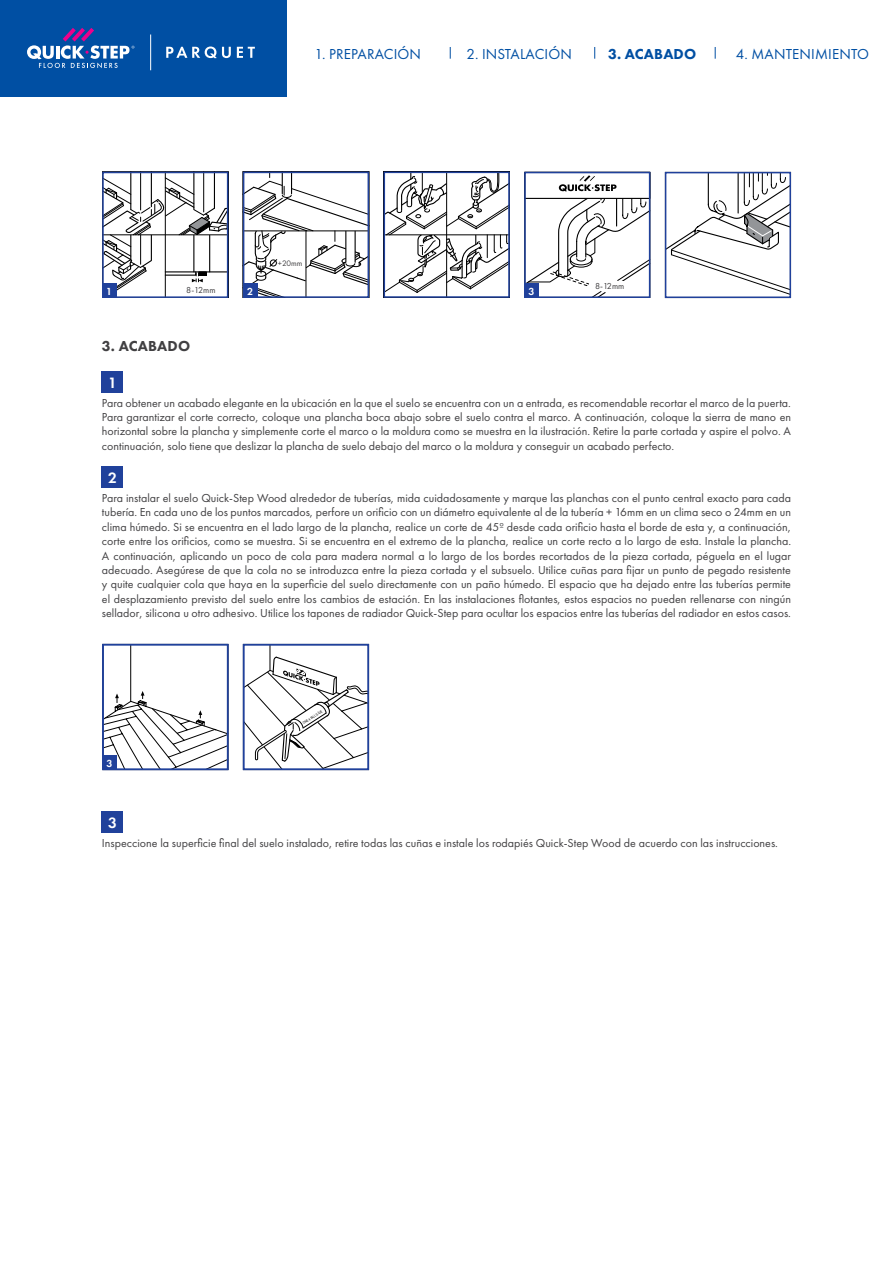
<style>
.page{position:relative;width:893px;height:1263px;background:#fff}
.page>*{position:absolute;margin:0;border:0;box-sizing:border-box;transform-origin:0 0}
.t1{font:600 15.6px "Futura PT";color:#fff}
.t2{font:15px "Futura PT";letter-spacing:.01em;color:#004fa3}
.t3{font:800 15px "Futura PT";letter-spacing:.01em;color:#004fa3}
.t4{font:800 15px "Futura PT";letter-spacing:.01em;color:#414042}
.t5{font:12px/14.4px "Futura PT";color:#414042;text-align:justify}
.t6{font:600 10.65px "Futura PT";color:#fff}
.t7{font:9px "Futura PT";color:#414042}
.t8{font:8.85px "Futura Boo";color:#000}
.t9{font:8.25px "Futura PT";color:#414042}
.t10{font:7.35px "Futura Boo";color:#000}
.t11{font:3.9px "Futura PT";color:#000;scale:.84 1}
</style>
<div class="page">
<div style="left:0;top:0;width:287px;height:97px;background:#004fa3"></div>
<hr style="left:150px;top:35px;width:1px;height:35px;background:#fff">
<svg style="left:27px;top:28px;width:107px;height:40px"></svg>
<svg style="left:166px;top:47px;width:65px;height:11px"></svg>
<svg style="left:237px;top:47px;width:18px;height:11px"></svg>
<hr style="left:130px;top:645px;width:1px;height:56px;background:#000">
<svg style="left:105px;top:691px;width:120px;height:76px"></svg>
<div style="left:102px;top:644px;width:126px;height:126px;border:2px solid #20419b"></div>
<svg style="left:527px;top:175px;width:120px;height:120px"></svg>
<div style="left:524px;top:172px;width:126px;height:126px;border:2px solid #20419b"></div>
<svg style="left:668px;top:175px;width:120px;height:119px"></svg>
<div style="left:665px;top:172px;width:126px;height:126px;border:2px solid #20419b"></div>
<div style="left:524px;top:284px;width:15px;height:14px;background:#20419b"></div>
<div style="left:102px;top:371px;width:21px;height:21px;background:#20419b"></div>
<div style="left:102px;top:466px;width:21px;height:21px;background:#20419b"></div>
<div style="left:102px;top:811px;width:21px;height:21px;background:#20419b"></div>
<hr style="left:446px;top:172px;width:1px;height:126px;background:#000">
<svg style="left:387px;top:175px;width:120px;height:119px"></svg>
<div style="left:384px;top:172px;width:126px;height:126px;border:2px solid #20419b"></div>
<svg style="left:242px;top:172px;width:124px;height:126px"></svg>
<div style="left:243px;top:172px;width:126px;height:126px;border:2px solid #20419b"></div>
<hr style="left:151px;top:172px;width:1px;height:35px;background:#000">
<hr style="left:130px;top:172px;width:1px;height:38px;background:#000">
<hr style="left:140px;top:172px;width:1px;height:38px;background:#000">
<hr style="left:214px;top:172px;width:1px;height:36px;background:#000">
<hr style="left:193px;top:172px;width:1px;height:37px;background:#000">
<hr style="left:203px;top:172px;width:1px;height:40px;background:#000">
<hr style="left:165px;top:172px;width:1px;height:126px;background:#000">
<svg style="left:105px;top:177px;width:120px;height:118px"></svg>
<div style="left:198px;top:271px;width:9px;height:5px;border:1px solid #000"></div>
<div style="left:102px;top:172px;width:126px;height:126px;border:2px solid #20419b"></div>
<div style="left:243px;top:284px;width:14px;height:14px;background:#20419b"></div>
<div style="left:102px;top:284px;width:14px;height:14px;background:#20419b"></div>
<div style="left:102px;top:756px;width:15px;height:14px;background:#20419b"></div>
<svg style="left:242px;top:644px;width:124px;height:126px"></svg>
<div style="left:243px;top:644px;width:126px;height:126px;border:2px solid #20419b"></div>
<div style="left:180px;top:284px;width:42px;height:10px;background:#fff"></div>
<div style="left:589px;top:281px;width:41px;height:10px;background:#fff"></div>
<div style="left:278px;top:258px;width:27px;height:10px;background:#fff"></div>
<svg style="left:715px;top:47px;width:1px;height:12px"></svg>
<svg style="left:594px;top:47px;width:1px;height:12px"></svg>
<svg style="left:450px;top:47px;width:1px;height:12px"></svg>
<p class="t2" style="left:314px;top:45px;width:108px">1. PREPARACIÓN</p>
<p class="t2" style="left:466px;top:45px;width:107px">2. INSTALACIÓN</p>
<p class="t3" style="left:608px;top:44px;width:90px">3. ACABADO</p>
<p class="t2" style="left:736px;top:45px;width:135px">4. MANTENIMIENTO</p>
<p class="t2" style="left:383px;top:45px;width:35px">TION</p>
<p class="t2" style="left:460px;top:45px;width:109px">2. INSTAL TION</p>
<p class="t3" style="left:613px;top:44px;width:95px">3. FINISHING</p>
<p class="t2" style="left:748px;top:45px;width:119px">4. MAINTENANCE</p>
<p class="t7" style="left:186px;top:284px;width:31px">8-12mm</p>
<p class="t6" style="left:106px;top:285px;width:8px">1</p>
<p class="t8" style="left:187px;top:285px;width:32px">8-12 mm</p>
<p class="t6" style="left:247px;top:285px;width:8px">2</p>
<p class="t9" style="left:278px;top:258px;width:26px">+20mm</p>
<p class="t10" style="left:278px;top:258px;width:26px">+20 mm</p>
<p class="t6" style="left:528px;top:285px;width:8px">3</p>
<p class="t10" style="left:595px;top:281px;width:9px">8 -</p>
<p class="t10" style="left:617px;top:281px;width:6px">m</p>
<p class="t10" style="left:595px;top:281px;width:29px">8 -12 mm</p>
<p class="t7" style="left:595px;top:281px;width:31px">8-12mm</p>
<p class="t4" style="left:119px;top:336px;width:73px">ACABADO</p>
<p class="t4" style="left:102px;top:336px;width:95px">3. FINISHING</p>
<h1 class="t1" style="left:108px;top:372px;width:10px">1</h1>
<p class="t5" style="left:102px;top:395px;width:691px">For a nice finish where the wood flooring meets a threshold we recommend undercutting the frame of the door. To secure the correct cut off turn a plank upside down and place it on the floor up to the frame. Then place the hand saw flat against the plank and simply cut through the frame/moulding as shown. Remove the cut out piece and vacuum away dust. Then you can simply slide the floor plank underneath the frame/moulding and make a perfect finish.</p>
<h1 class="t1" style="left:108px;top:468px;width:10px">2</h1>
<p class="t5" style="left:102px;top:491px;width:691px">To install Quick-Step wood flooring around pipes, carefully measure and mark the planks with the exact center point for each pipe. Drill a hole at each of the marked points that is equivalent to the diameter of the pipe + 16 mm in dry climate and 24 mm in wet climate. If located on the long side of the plank make a 45 degree cut from each hole to the edge of the plank and then cut between the holes as shown. If located on the end of a plank make a straight cut across the plank. Install the plank. Then using some regular wood glue along the cut edges of the piece you’ve cut out and glue the piece in place where it belongs. Be sure no glue comes between the cut out piece and the subfloor. Use spacers to secure a tight glue point and remove any glue on the floor surface directly with a damp cloth. The gap you have created between the pipes are to ensure the floor can move as expected from season to season. In a floating installation these cannot be filled with any sealant, silicone or other adhesive. Use the Quick-Step radiator caps to conceal gaps around radiator pipes in this case.</p>
<p class="t5" style="left:102px;top:395px;width:691px">Pa a obt ner un acabado elegante en la ubicación en la que el suelo s encuentra con un a entrada, es rec mendable recorta l marco de la puerta.<br>Para garantiz r el cort correcto, coloque una plancha boca abajo sobre el suelo contra el marco. A continuación, coloque la sie ra de mano en horiz ntal sobre la plancha y simplemente corte el m rco o la moldura omo se muestra en la ilustr ción. Retire la parte cortada y aspire el polvo. A continuación, solo tiene que deslizar la plancha de suelo debajo del marco o la moldura y conseguir un acabado perfecto.</p>
<p class="t5" style="left:341px;top:395px;width:7px">e</p>
<p class="t5" style="left:722px;top:395px;width:8px">o</p>
<p class="t5" style="left:676px;top:410px;width:7px">u</p>
<p class="t5" style="left:748px;top:410px;width:10px">m</p>
<p class="t5" style="left:263px;top:424px;width:7px">e</p>
<p class="t5" style="left:527px;top:424px;width:7px">l</p>
<p class="t5" style="left:102px;top:491px;width:691px">Para instalar el su lo Quick-Step Wood alrededor de t berías, mida cuidadosamente y marque las planchas c n el punto central exacto par cada tubería. En cada uno de los puntos marcados, perfore un orific o con un diámet o equivalente al de la tubería + 16mm en un clima seco o 24mm en un c ima húmedo. Si se encuen ra en l lado argo de la plancha, realice un corte de 45º desde cada orificio hasta el bor e de sta y, a continuación, corte entre los orificios, como se muestra. Si se encuentra en el extremo de la plancha, reali e un corte recto a lo largo de esta. Instale la plancha.<br>A continuación, aplicando un poco de cola para madera normal a lo largo de los bordes recortados de la pieza cortada, péguela en el lugar adecuado. As gúrese de que la ola no se introduzca entre l pieza cortada y el subsuelo. Utilice cuñas para fijar un punto de pegado resistente y quite cualquier cola que haya en la superficie d l suelo directamente con un p ño húmedo. El espacio que ha dejado entre las tuberías permi e el desp azamiento previsto del su lo entre lo cambios de estación. En las instalaciones flotantes, estos espacios no pueden rellenarse con ningún sellador, silicona u otro adhesivo. Utilice los tapones de radiador Quick-Step para ocultar los espacios entre las tuberías del radiador en estos casos.</p>
<p class="t5" style="left:543px;top:491px;width:7px">e</p>
<p class="t5" style="left:774px;top:491px;width:8px">a</p>
<p class="t5" style="left:222px;top:505px;width:6px">s</p>
<p class="t6" style="left:106px;top:757px;width:8px">3</p>
<p class="t11" style="left:302px;top:721px;width:29px;rotate:-33deg">ONE 4 tALL GLUE</p>
<h1 class="t1" style="left:108px;top:813px;width:10px">3</h1>
<p class="t5" style="left:102px;top:835px;width:633px">Inspect the final surface of the installed floor, remove all spacers and install the Quick-Step wood wallbases according to the instructions.</p>
<p class="t5" style="left:102px;top:835px;width:4px">I</p>
<p class="t5" style="left:121px;top:835px;width:658px">e cione la superficie final del su lo instalado, retire todas las cuñas e instale los roda iés Quick-Step Wood de acuerdo con las instrucciones.</p>
</div>
